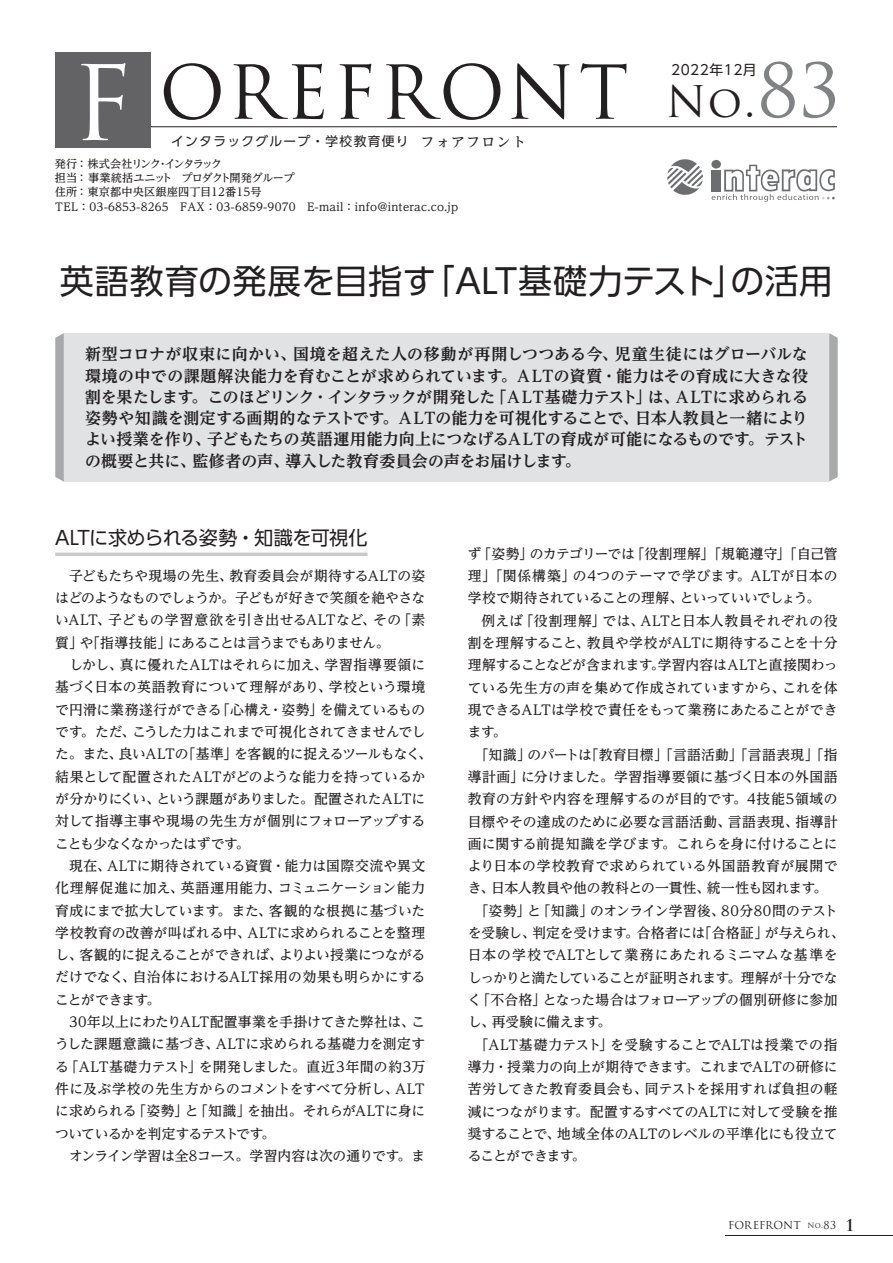
<style>
.page{position:relative;width:893px;height:1263px;background:#fff}
.page>*{position:absolute;margin:0;border:0;box-sizing:border-box;transform-origin:0 0}
.t1{font:72.3px "Trajan Pro";letter-spacing:.05em;color:#231f20}
.t2{font:42.45px "Trajan Pro";color:#231f20}
.t3{font:34.05px "UD Shin Go Pro";letter-spacing:.01em;color:#231f20}
.t4{font:19.2px "UD Shin Go Pro";letter-spacing:-.025em;color:#231f20}
.t5{font:700 15.9px/21.3px "UD Reimin Pro";letter-spacing:-.01em;color:#231f20;text-align:justify}
.t6{font:500 13.8px/22.4px "UD Reimin Pro";letter-spacing:-.005em;color:#231f20;text-align:justify}
.t7{font:500 13.8px "UD Reimin Pro";letter-spacing:.03em;color:#231f20}
.t8{font:500 13.8px "UD Reimin Pro";letter-spacing:.015em;color:#231f20}
.t9{font:500 13.8px "UD Reimin Pro";letter-spacing:.045em;color:#231f20}
.t10{font:500 13.8px "UD Reimin Pro";letter-spacing:-.025em;color:#231f20}
.t11{font:500 13.8px "UD Reimin Pro";letter-spacing:-.04em;color:#231f20}
.t12{font:500 13.8px "UD Reimin Pro";letter-spacing:.02em;color:#231f20}
.t13{font:500 13.8px "UD Reimin Pro";letter-spacing:.025em;color:#231f20}
.t14{font:500 13.8px "UD Reimin Pro";letter-spacing:-.035em;color:#231f20}
.t15{font:500 13.8px "UD Reimin Pro";letter-spacing:-.045em;color:#231f20}
.t16{font:13.8px "UD Shin Go Pro";letter-spacing:.035em;color:#231f20}
.t17{font:12.75px "UD Shin Go Pro";letter-spacing:.1em;color:#231f20}
.t18{font:500 11.1px/14.4px "UD Reimin Pro";letter-spacing:.015em;color:#231f20}
.t19{font:10.65px "Trajan Pro";color:#231f20}
.s1{font-size:100.95px;color:#fff}
.s2{font-family:"UD Reimin Pro";font-weight:500;font-size:13.8px}
.s3{font-size:72.3px;color:#808285}
.s4{font-size:7.5px}
.s5{font-weight:700;font-size:15.9px}
</style>
<div class="page">
<hr style="left:725px;top:1235px;width:168px;height:1px;background:#231f20">
<hr style="left:61px;top:126px;width:776px;height:1px;background:#231f20">
<div style="left:55px;top:52px;width:96px;height:96px;background:#636366"></div>
<svg style="left:711px;top:160px;width:124px;height:42px"></svg>
<svg style="left:667px;top:159px;width:36px;height:36px"></svg>
<hr style="left:55px;top:553px;width:312px;height:3px;background:#c7c8ca">
<div style="left:64px;top:333px;width:765px;height:149px;background:#e1e2e4"></div>
<svg style="left:829px;top:333px;width:9px;height:149px"></svg>
<svg style="left:55px;top:333px;width:9px;height:149px"></svg>
<h1 class="t1" style="left:72px;top:46px;width:558px"><span class="s1">F</span> OREFRONT</h1>
<p class="t17" style="left:171px;top:131px;width:356px">インタラックグループ・学校教育便り <span class="s2">フォアフロント</span></p>
<p class="t18" style="left:55px;top:156px;width:405px">発行 ： 株式会社リンク・インタラック<br>担当：事業統括ユニット　プロダクト開発グループ<br>住所： 東京都中央区銀座四丁目12番15号<br>TEL ： 03-6853-8265　FAX ： 03-6859-9070　E-mail ： info@interac.co.jp</p>
<h2 class="t2" style="left:666px;top:75px;width:175px">No.<span class="s3">83</span></h2>
<p class="t16" style="left:671px;top:59px;width:87px">2022年12月</p>
<h3 class="t3" style="left:60px;top:253px;width:774px">英語教育の発展を目指す「ALT基礎力テスト」の活用</h3>
<p class="t5" style="left:85px;top:343px;width:724px">新型コロナが収束に向かい、国境を超えた人の移動が再開しつつある今、児童生徒にはグローバルな環境の中での課題解決能力を育むことが求められています。ALTの資質・能力はその育成に大きな役割を果たします。このほどリンク・インタラックが開発した「ALT基礎力テスト」は、ALTに求められる姿勢や知識を測定する画期的なテストです。ALTの能力を可視化することで、日本人教員と一緒によりよい授業を作り、子どもたちの英語運用能力向上につなげるALTの育成が可能になるものです。テストの概要と共に、監修者の声、導入した教育委員会の声をお届けします。</p>
<h3 class="t4" style="left:55px;top:522px;width:314px">ALTに求められる姿勢・知識を可視化</h3>
<p class="t6" style="left:55px;top:564px;width:371px;text-indent:14px">子どもたちや現場の先生、教育委員会が期待するALTの姿はどのようなものでしょうか。子どもが好きで笑顔を絶やさないALT、子どもの学習意欲を引き出せるALTなど、その「素質」や「指導技能」にあることは言うまでもありません。</p>
<p class="t6" style="left:55px;top:653px;width:378px;text-align:left;text-indent:14px">しかし、真に優れたALTはそれらに加え、学習指導要領に基づく日本の英語教育について理解があり、学校という環境で円滑に業務遂行ができる「心構え・姿勢」を備えているものです。ただ、こうした力はこれまで可視化されてきませんでした。また、良いALTの「基準」を客観的に捉えるツールもなく、結果として配置されたALTがどのような能力を持っているかが分かりにくい、という課題がありました。配置されたALTに対して指導主事や現場の先生方が個別にフォローアップすることも少なくなかったはずです。</p>
<p class="t6" style="left:55px;top:854px;width:371px;text-indent:14px">現在、ALTに期待されている資質・能力は国際交流や異文化理解促進に加え、英語運用能力、コミュニケーション能力育成にまで拡大しています。また、客観的な根拠に基づいた学校教育の改善が叫ばれる中、ALTに求められることを整理し、客観的に捉えることができれば、よりよい授業につながるだけでなく、自治体におけるALT採用の効果も明らかにすることができます。</p>
<p class="t6" style="left:55px;top:1010px;width:371px;text-indent:14px">30年以上にわたりALT配置事業を手掛けてきた弊社は、こうした課題意識に基づき、ALTに求められる基礎力を測定する「ALT基礎力テスト」を開発しました。直近3年間の約3万件に及ぶ学校の先生方からのコメントをすべて分析し、ALTに求められる「姿勢」と「知識」を抽出。それらがALTに身についているかを判定するテストです。</p>
<p class="t6" style="left:69px;top:1144px;width:358px">オンライン学習は全8コース。学習内容は次の通りです。ま</p>
<p class="t6" style="left:468px;top:542px;width:371px">ず「姿勢」のカテゴリーでは「役割理解」「規範遵守」「自己管理」「関係構築」の4つのテーマで学びます。ALTが日本の学校で期待されていることの理解、といっていいでしょう。</p>
<p class="t12" style="left:482px;top:609px;width:358px">例えば「役割理解」では、ALTと日本人教員それぞれの役</p>
<p class="t6" style="left:468px;top:631px;width:371px">割を理解すること、教員や学校がALTに期待することを十分</p>
<p class="t10" style="left:468px;top:654px;width:371px">理解することなどが含まれます。学習内容はALTと直接関わっ</p>
<p class="t6" style="left:468px;top:676px;width:371px">ている先生方の声を集めて作成されていますから、これを体</p>
<p class="t6" style="left:468px;top:698px;width:371px">現できるALTは学校で責任をもって業務にあたることができ</p>
<p class="t6" style="left:468px;top:720px;width:40px">ます。</p>
<p class="t6" style="left:475px;top:743px;width:365px">「知識」のパートは「教育目標」「言語活動」「言語表現」「指</p>
<p class="t13" style="left:468px;top:765px;width:371px">導計画」に分けました。学習指導要領に基づく日本の外国語</p>
<p class="t7" style="left:468px;top:788px;width:371px">教育の方針や内容を理解するのが目的です。4技能5領域の</p>
<p class="t8" style="left:468px;top:810px;width:371px">目標やその達成のために必要な言語活動、言語表現、指導計</p>
<p class="t6" style="left:468px;top:832px;width:371px">画に関する前提知識を学びます。これらを身に付けることに</p>
<p class="t9" style="left:468px;top:855px;width:371px">より日本の学校教育で求められている外国語教育が展開で</p>
<p class="t6" style="left:468px;top:877px;width:361px">き、日本人教員や他の教科との一貫性、統一性も図れます。</p>
<p class="t6" style="left:475px;top:899px;width:365px">「姿勢」と「知識」のオンライン学習後、80分80問のテスト</p>
<p class="t6" style="left:468px;top:921px;width:378px">を受験し、判定を受けます。合格者には「合格証」が与えられ、</p>
<p class="t9" style="left:468px;top:944px;width:371px">日本の学校でALTとして業務にあたれるミニマムな基準を</p>
<p class="t11" style="left:468px;top:966px;width:371px">しっかりと満たしていることが証明されます。理解が十分でな</p>
<p class="t6" style="left:468px;top:988px;width:371px">く「不合格」となった場合はフォローアップの個別研修に参加</p>
<p class="t14" style="left:468px;top:1011px;width:145px">し、再受験に備えます。</p>
<p class="t7" style="left:475px;top:1033px;width:365px">「ALT基礎力テスト」を受験することでALTは授業での指</p>
<p class="t6" style="left:468px;top:1055px;width:371px">導力・授業力の向上が期待できます。これまでALTの研修に</p>
<p class="t8" style="left:468px;top:1078px;width:371px">苦労してきた教育委員会も、同テストを採用すれば負担の軽</p>
<p class="t6" style="left:468px;top:1100px;width:371px">減につながります。配置するすべてのALTに対して受験を推</p>
<p class="t6" style="left:468px;top:1122px;width:371px">奨することで、地域全体のALTのレベルの平準化にも役立て</p>
<p class="t15" style="left:468px;top:1145px;width:119px">ることができます。</p>
<p class="t19" style="left:728px;top:1218px;width:128px">FOREFRONT <span class="s4">No.</span>83 <span class="s5">1</span></p>
</div>
